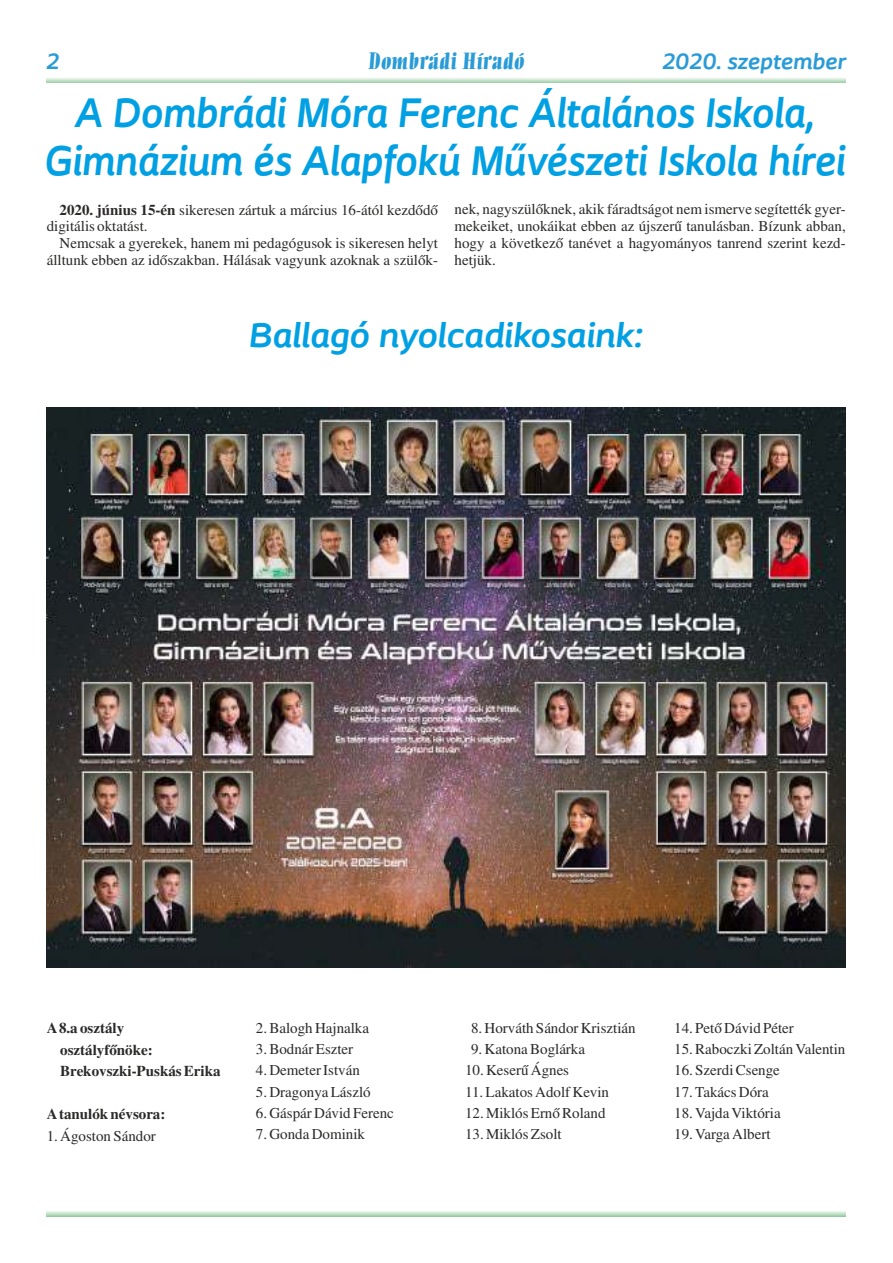
<style>
.page{position:relative;width:893px;height:1263px;background:#fff}
.page>*{position:absolute;margin:0;border:0;box-sizing:border-box;transform-origin:0 0}
.t1{font:italic 700 43.35px/48.3px "Coloplast";color:#00a0e3;text-align:center;scale:.92 1}
.t2{font:italic 700 36px "Coloplast";color:#00a0e3}
.t3{font:italic 700 23.1px "Coloplast";color:#299bd7}
.t4{font:23.1px "Allegro BT";color:#299bd7}
.t5{font:15px/16.8px "Toronto";color:#2b2a29}
.t6{font:700 15px/21.6px "Toronto";color:#2b2a29}
.s1{font-weight:700}
</style>
<div class="page">
<svg style="left:47px;top:78px;width:799px;height:5px;background:#c4e2ca"></svg>
<svg style="left:47px;top:1211px;width:799px;height:5px;background:#c8e4ce"></svg>
<img style="left:47px;top:408px;width:799px;height:559px">
<h3 class="t3" style="left:45px;top:52px;width:15px">2</h3>
<h3 class="t4" style="left:368px;top:51px;width:158px">Dombrádi Híradó</h3>
<h3 class="t3" style="left:661px;top:52px;width:186px">2020. szeptember</h3>
<h1 class="t1" style="left:44px;top:92px;width:872px">A Dombrádi Móra Ferenc Általános Iskola,<br>Gimnázium és Alapfokú Művészeti Iskola hírei</h1>
<p class="t5" style="left:47px;top:202px;width:393px;text-indent:13px"><span class="s1">2020. június 15-én</span> sikeresen zártuk a március 16-ától kezdődő digitális oktatást.</p>
<p class="t5" style="left:47px;top:236px;width:393px;text-align:right">Nemcsak a gyerekek, hanem mi pedagógusok is sikeresen helyt álltunk ebben az időszakban. Hálásak vagyunk azoknak a szülők-</p>
<p class="t5" style="left:455px;top:202px;width:393px;text-align:justify">nek, nagyszülőknek, akik fáradtságot nem ismerve segítették gyer&shy;mekeiket, unokáikat ebben az újszerű tanulásban. Bízunk abban, hogy a következő tanévet a hagyományos tanrend szerint kezd&shy;hetjük.</p>
<h2 class="t2" style="left:248px;top:320px;width:395px">Ballagó nyolcadikosaink:</h2>
<p class="t6" style="left:60px;top:1018px;width:162px;text-indent:-13px">A8.a osztály<br>osztályfőnöke:<br>Brekovszki-Puskás Erika</p>
<p class="t6" style="left:47px;top:1104px;width:120px">Atanulók névsora:</p>
<p class="t5" style="left:47px;top:1128px;width:111px">1. Ágoston Sándor</p>
<p class="t5" style="left:256px;top:1020px;width:115px">2. Balogh Hajnalka</p>
<p class="t5" style="left:256px;top:1041px;width:99px">3. Bodnár Eszter</p>
<p class="t5" style="left:256px;top:1063px;width:105px">4. Demeter István</p>
<p class="t5" style="left:256px;top:1084px;width:116px">5. Dragonya László</p>
<p class="t5" style="left:256px;top:1105px;width:139px">6. Gáspár Dávid Ferenc</p>
<p class="t5" style="left:256px;top:1127px;width:111px">7. Gonda Dominik</p>
<p class="t5" style="left:471px;top:1020px;width:166px">8. Horváth Sándor Krisztián</p>
<p class="t5" style="left:471px;top:1041px;width:115px">9. Katona Boglárka</p>
<p class="t5" style="left:465px;top:1063px;width:106px">10. Keserű Ágnes</p>
<p class="t5" style="left:465px;top:1084px;width:146px">11. Lakatos Adolf Kevin</p>
<p class="t5" style="left:465px;top:1105px;width:142px">12. Miklós Ernő Roland</p>
<p class="t5" style="left:465px;top:1127px;width:98px">13. Miklós Zsolt</p>
<p class="t5" style="left:674px;top:1020px;width:121px">14. Pető Dávid Péter</p>
<p class="t5" style="left:674px;top:1041px;width:173px">15. Raboczki Zoltán Valentin</p>
<p class="t5" style="left:674px;top:1063px;width:107px">16. Szerdi Csenge</p>
<p class="t5" style="left:674px;top:1084px;width:96px">17. Takács Dóra</p>
<p class="t5" style="left:674px;top:1105px;width:108px">18. Vajda Viktória</p>
<p class="t5" style="left:674px;top:1127px;width:98px">19. Varga Albert</p>
</div>
